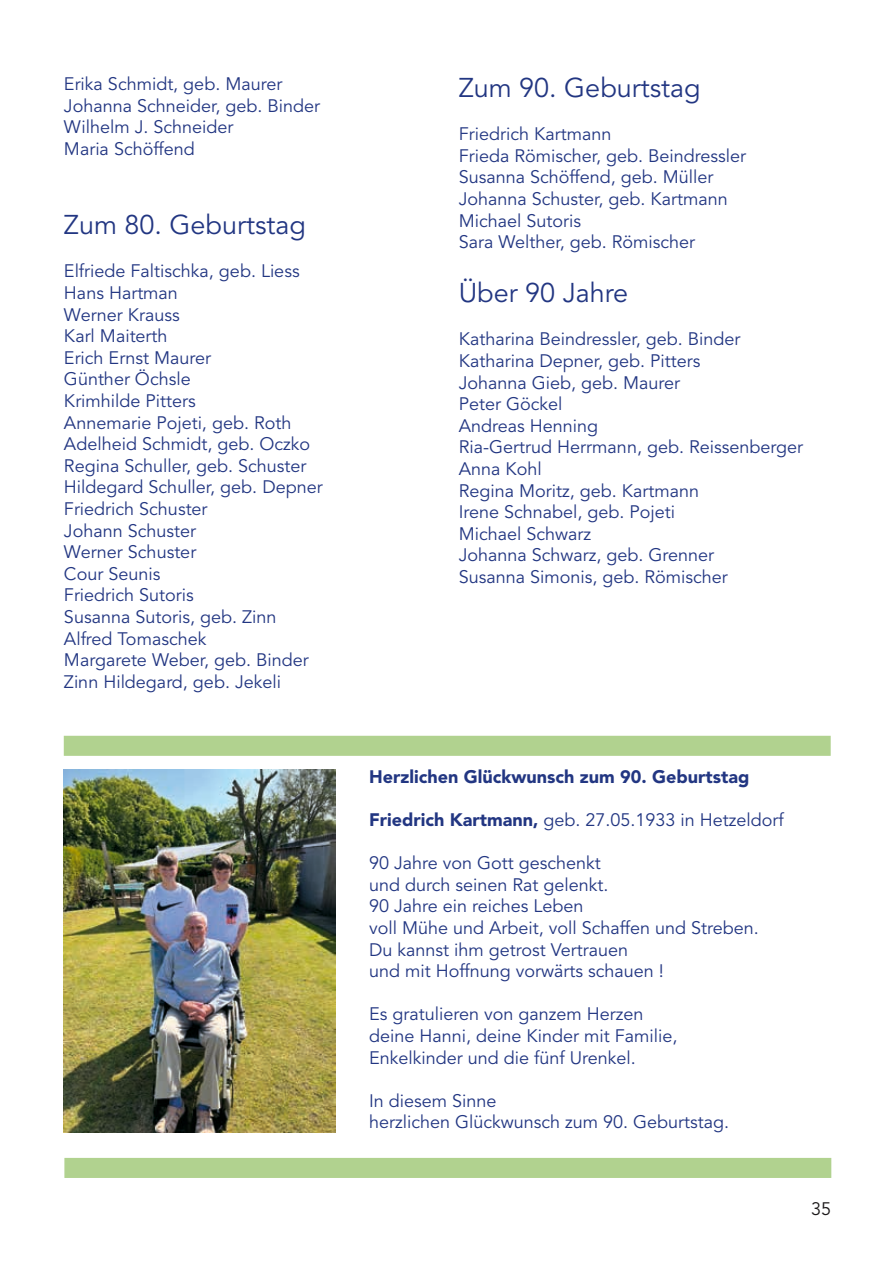
<style>
.page{position:relative;width:893px;height:1263px;background:#fff}
.page>*{position:absolute;margin:0;border:0;box-sizing:border-box;transform-origin:0 0}
.t1{font:27px "Avenir LT Std";color:#223682}
.t2{font:18px/21.6px "Avenir LT Std";color:#223682}
.t3{font:900 18px "Avenir LT Std";color:#223682}
.t4{font:18px "Avenir LT Std";color:#1b1819}
.s1{font-weight:900}
</style>
<div class="page">
<div style="left:64px;top:736px;width:767px;height:20px;background:#b1d28f;border:2px solid #b1d28f"></div>
<img style="left:64px;top:769px;width:272px;height:363px">
<div style="left:64px;top:1158px;width:767px;height:20px;background:#b1d28f"></div>
<p class="t2" style="left:64px;top:74px;width:258px">Erika Schmidt, geb. Maurer<br>Johanna Schneider, geb. Binder<br>Wilhelm J. Schneider<br>Maria Schöffend</p>
<h1 class="t1" style="left:64px;top:209px;width:244px">Zum 80. Geburtstag</h1>
<p class="t2" style="left:64px;top:261px;width:260px">Elfriede Faltischka, geb. Liess<br>Hans Hartman<br>Werner Krauss<br>Karl Maiterth<br>Erich Ernst Maurer<br>Günther Öchsle<br>Krimhilde Pitters<br>Annemarie Pojeti, geb. Roth<br>Adelheid Schmidt, geb. Oczko<br>Regina Schuller, geb. Schuster<br>Hildegard Schuller, geb. Depner<br>Friedrich Schuster<br>Johann Schuster<br>Werner Schuster<br>Cour Seunis<br>Friedrich Sutoris<br>Susanna Sutoris, geb. Zinn<br>Alfred Tomaschek<br>Margarete Weber, geb. Binder<br>Zinn Hildegard, geb. Jekeli</p>
<h1 class="t1" style="left:459px;top:72px;width:244px">Zum 90. Geburtstag</h1>
<p class="t2" style="left:459px;top:124px;width:289px">Friedrich Kartmann<br>Frieda Römischer, geb. Beindressler<br>Susanna Schöffend, geb. Müller<br>Johanna Schuster, geb. Kartmann<br>Michael Sutoris<br>Sara Welther, geb. Römischer</p>
<h1 class="t1" style="left:459px;top:277px;width:171px">Über 90 Jahre</h1>
<p class="t2" style="left:459px;top:329px;width:346px">Katharina Beindressler, geb. Binder<br>Katharina Depner, geb. Pitters<br>Johanna Gieb, geb. Maurer<br>Peter Göckel<br>Andreas Henning<br>Ria-Gertrud Herrmann, geb. Reissenberger<br>Anna Kohl<br>Regina Moritz, geb. Kartmann<br>Irene Schnabel, geb. Pojeti<br>Michael Schwarz<br>Johanna Schwarz, geb. Grenner<br>Susanna Simonis, geb. Römischer</p>
<p class="t3" style="left:369px;top:766px;width:382px">Herzlichen Glückwunsch zum 90. Geburtstag</p>
<p class="t2" style="left:369px;top:809px;width:416px"><span class="s1">Friedrich Kartmann,</span> geb. 27.05.1933 in Hetzeldorf</p>
<p class="t2" style="left:369px;top:853px;width:391px">90 Jahre von Gott geschenkt<br>und durch seinen Rat gelenkt.<br>90 Jahre ein reiches Leben<br>voll Mühe und Arbeit, voll Schaffen und Streben.<br>Du kannst ihm getrost Vertrauen<br>und mit Hoffnung vorwärts schauen !</p>
<p class="t2" style="left:369px;top:1004px;width:310px">Es gratulieren von ganzem Herzen deine Hanni, deine Kinder mit Familie,<br>Enkelkinder und die fünf Urenkel.</p>
<p class="t2" style="left:369px;top:1090px;width:362px">In diesem Sinne<br>herzlichen Glückwunsch zum 90. Geburtstag.</p>
<p class="t4" style="left:811px;top:1198px;width:22px">35</p>
</div>
